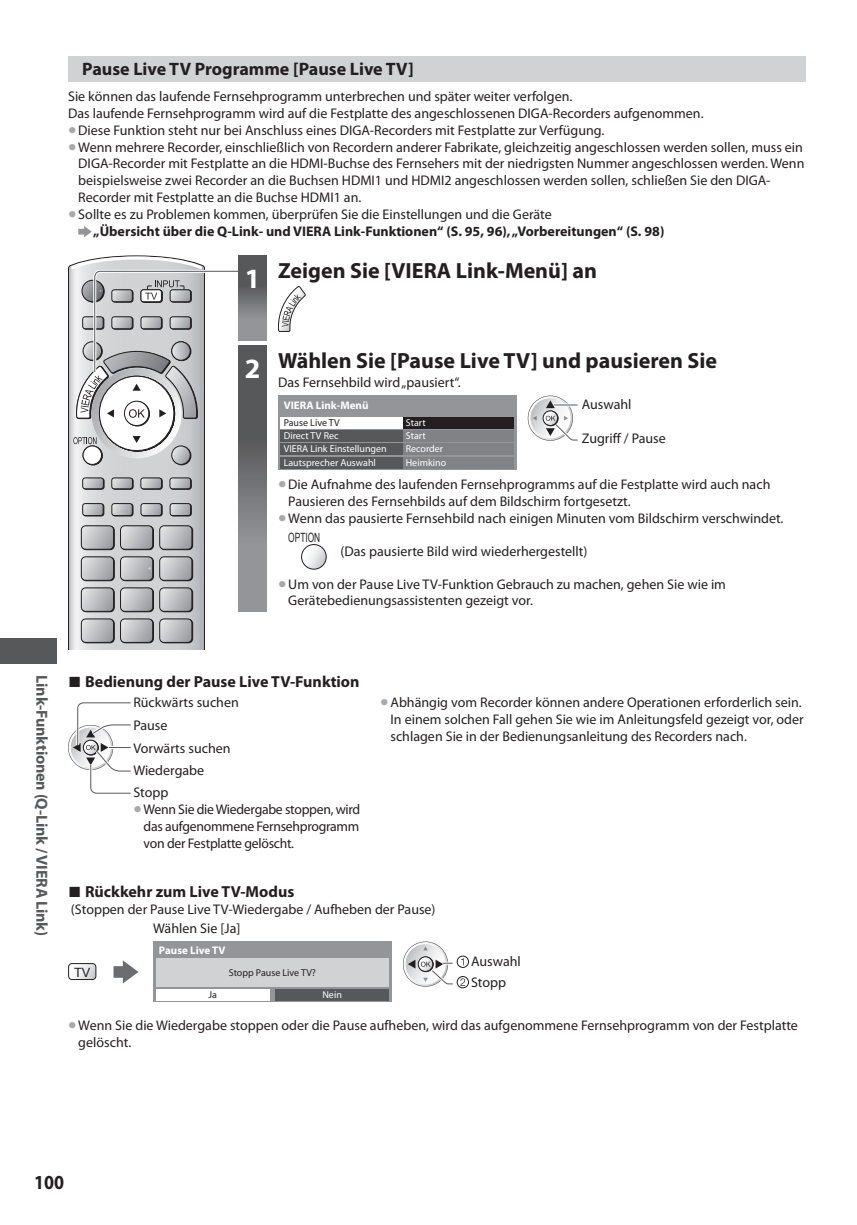
<style>
.page{position:relative;width:857px;height:1225px;background:#fff}
.page>*{position:absolute;margin:0;border:0;box-sizing:border-box;transform-origin:0 0}
.t1{font:700 22px "Myriad Pro";color:#231f20}
.t2{font:700 20px "Myriad Pro";color:#231f20;scale:.9 1}
.t3{font:700 18px "Myriad Pro";color:#231f20}
.t4{font:700 16px "Myriad Pro";color:#231f20}
.t5{font:700 16px "Myriad Pro";letter-spacing:-.01em;color:#57585a}
.t6{font:14px/16.8px "Myriad Pro";color:#231f20}
.t7{font:700 14px/16.8px "Myriad Pro";color:#231f20}
.t8{font:12.8px "Arial";color:#231f20;scale:.65 1}
.t9{font:12.8px "Arial";color:#231f20}
.t10{font:700 11px "Myriad Pro";color:#fff}
.t11{font:10px/13.4px "Myriad Pro";color:#fff}
.t12{font:10px "Myriad Pro";color:#231f20}
.s1{font-size:30px;color:#a8a9ad}
.s2{font-weight:400;font-size:30px;color:#a8a9ad}
.s3{font-weight:400}
.s4{font-size:28px;color:#fff}
.s5{font-family:"Arial";font-size:22px}
</style>
<div class="page">
<div style="left:0;top:638px;width:57px;height:26px;background:#57585a"></div>
<div style="left:68px;top:57px;width:737px;height:25px;background:#d1d2d4"></div>
<svg style="left:78px;top:226px;width:14px;height:11px"></svg>
<svg style="left:68px;top:266px;width:137px;height:384px;background:#b8b9bb"></svg>
<div style="left:172px;top:446px;width:19px;height:19px;background:#231f20;border-radius:50%"></div>
<div style="left:172px;top:446px;width:19px;height:19px;border:1px solid #231f20;border-radius:50%"></div>
<svg style="left:92px;top:368px;width:89px;height:90px"></svg>
<svg style="left:172px;top:446px;width:18px;height:18px"></svg>
<div style="left:171px;top:445px;width:19px;height:20px;border:1px solid #231f20;border-radius:50%"></div>
<svg style="left:73px;top:471px;width:127px;height:179px;background:#b8b9bb"></svg>
<div style="left:83px;top:446px;width:20px;height:19px;border:1px solid #231f20;border-radius:50%"></div>
<div style="left:83px;top:446px;width:18px;height:18px;background:#fff;border-radius:50%"></div>
<div style="left:83px;top:445px;width:19px;height:20px;border:1px solid #231f20;border-radius:50%"></div>
<svg style="left:73px;top:437px;width:23px;height:7px"></svg>
<svg style="left:99px;top:376px;width:75px;height:74px"></svg>
<div style="left:103px;top:380px;width:67px;height:67px;background:#fff;border-radius:50%"></div>
<div style="left:125px;top:402px;width:24px;height:24px;background:#2d292a;border-radius:50%"></div>
<div style="left:125px;top:401px;width:25px;height:25px;border:1px solid #231f20;border-radius:50%"></div>
<div style="left:124px;top:401px;width:25px;height:24px;background:#fff;border-radius:50%"></div>
<div style="left:124px;top:401px;width:25px;height:25px;border:1px solid #231f20;border-radius:50%"></div>
<svg style="left:132px;top:436px;width:9px;height:7px"></svg>
<svg style="left:69px;top:255px;width:198px;height:164px"></svg>
<svg style="left:238px;top:255px;width:28px;height:85px;background:#717375"></svg>
<svg style="left:278px;top:286px;width:27px;height:46px"></svg>
<svg style="left:238px;top:346px;width:28px;height:265px;background:#727376"></svg>
<div style="left:278px;top:396px;width:238px;height:74px;background:#939598"></div>
<div style="left:281px;top:416px;width:122px;height:12px;background:#fff"></div>
<div style="left:281px;top:430px;width:122px;height:12px;background:#57585a"></div>
<div style="left:281px;top:443px;width:122px;height:12px;background:#57585a"></div>
<div style="left:403px;top:416px;width:110px;height:12px;background:#231f20"></div>
<div style="left:403px;top:430px;width:110px;height:12px;background:#808285"></div>
<div style="left:403px;top:443px;width:110px;height:12px;background:#808285"></div>
<div style="left:281px;top:456px;width:122px;height:12px;background:#57585a"></div>
<div style="left:403px;top:456px;width:110px;height:12px;background:#808285"></div>
<svg style="left:527px;top:396px;width:51px;height:45px"></svg>
<svg style="left:301px;top:544px;width:25px;height:25px"></svg>
<div style="left:301px;top:544px;width:25px;height:25px;border:1px solid #231f20;border-radius:50%"></div>
<svg style="left:68px;top:702px;width:63px;height:92px"></svg>
<svg style="left:69px;top:963px;width:27px;height:16px"></svg>
<div style="left:68px;top:963px;width:28px;height:17px;border:1px solid #231f20;border-radius:3px"></div>
<svg style="left:113px;top:960px;width:25px;height:23px"></svg>
<div style="left:153px;top:941px;width:238px;height:61px;background:#939598"></div>
<div style="left:156px;top:958px;width:232px;height:29px;background:#d1d2d4"></div>
<div style="left:156px;top:988px;width:113px;height:12px;background:#fff"></div>
<div style="left:275px;top:988px;width:113px;height:12px;background:#57585a"></div>
<div style="left:456px;top:976px;width:12px;height:12px;border:1px solid #231f20;border-radius:50%"></div>
<div style="left:456px;top:955px;width:12px;height:12px;border:1px solid #231f20;border-radius:50%"></div>
<svg style="left:403px;top:941px;width:62px;height:46px"></svg>
<p class="t3" style="left:82px;top:62px;width:333px">Pause Live TV Programme [Pause Live TV]</p>
<p class="t6" style="left:68px;top:89px;width:636px">Sie können das laufende Fernsehprogramm unterbrechen und später weiter verfolgen.<br>Das laufende Fernsehprogramm wird auf die Festplatte des angeschlossenen DIGA-Recorders aufgenommen.</p>
<p class="t6" style="left:68px;top:123px;width:537px"><span class="s1">•</span> Diese Funktion steht nur bei Anschluss eines DIGA-Recorders mit Festplatte zur Verfügung.</p>
<p class="t6" style="left:78px;top:140px;width:727px;text-indent:-10px"><span class="s1">•</span> Wenn mehrere Recorder, einschließlich von Recordern anderer Fabrikate, gleichzeitig angeschlossen werden sollen, muss ein DIGA-Recorder mit Festplatte an die HDMI-Buchse des Fernsehers mit der niedrigsten Nummer angeschlossen werden. Wenn beispielsweise zwei Recorder an die Buchsen HDMI1 und HDMI2 angeschlossen werden sollen, schließen Sie den DIGA-Recorder mit Festplatte an die Buchse HDMI1 an.</p>
<p class="t7" style="left:93px;top:207px;width:572px;text-indent:-25px"><span class="s2">•</span> <span class="s3">Sollte es zu Problemen kommen, überprüfen Sie die Einstellungen und die Geräte<br></span>„Übersicht über die Q-Link- und VIERA Link-Funktionen“ (S. 95, 96), „Vorbereitungen“ (S. 98)</p>
<h1 class="t1" style="left:245px;top:262px;width:353px"><span class="s4">1</span> Zeigen Sie [VIERA Link-Menü] an</h1>
<h1 class="t1" style="left:245px;top:352px;width:473px"><span class="s4">2</span> Wählen Sie [Pause Live TV] und pausieren Sie</h1>
<p class="t6" style="left:278px;top:375px;width:184px">Das Fernsehbild wird „pausiert“.</p>
<p class="t10" style="left:283px;top:401px;width:86px">VIERA Link-Menü</p>
<p class="t12" style="left:283px;top:418px;width:57px">Pause Live TV</p>
<p class="t11" style="left:283px;top:429px;width:104px">Direct TV Rec<br>VIERA Link Einstellungen<br>Lautsprecher Auswahl</p>
<p class="t11" style="left:405px;top:429px;width:21px">Start</p>
<p class="t6" style="left:581px;top:397px;width:51px">Auswahl</p>
<p class="t11" style="left:405px;top:416px;width:21px">Start</p>
<p class="t6" style="left:581px;top:431px;width:86px">Zugriff / Pause</p>
<p class="t11" style="left:405px;top:443px;width:39px">Recorder</p>
<p class="t11" style="left:405px;top:456px;width:42px">Heimkino</p>
<p class="t6" style="left:288px;top:477px;width:483px;text-indent:-10px"><span class="s1">•</span> Die Aufnahme des laufenden Fernsehprogramms auf die Festplatte wird auch nach<br>Pausieren des Fernsehbilds auf dem Bildschirm fortgesetzt.</p>
<p class="t6" style="left:278px;top:510px;width:506px"><span class="s1">•</span> Wenn das pausierte Fernsehbild nach einigen Minuten vom Bildschirm verschwindet.</p>
<p class="t8" style="left:288px;top:530px;width:51px">OPTION</p>
<p class="t6" style="left:340px;top:543px;width:248px">(Das pausierte Bild wird wiederhergestellt)</p>
<p class="t6" style="left:288px;top:576px;width:439px;text-indent:-10px"><span class="s1">•</span> Um von der Pause Live TV-Funktion Gebrauch zu machen, gehen Sie wie im<br>Gerätebedienungsassistenten gezeigt vor.</p>
<p class="t5" style="left:48px;top:675px;width:262px;rotate:90deg">Link-Funktionen (Q-Link / VIERA Link)</p>
<p class="t4" style="left:68px;top:676px;width:293px"><span class="s5">■</span> Bedienung der Pause Live TV-Funktion</p>
<p class="t6" style="left:133px;top:692px;width:107px;line-height:22.4px">Rückwärts suchen<br>Pause<br>Vorwärts suchen<br>Wiedergabe<br>Stopp</p>
<p class="t6" style="left:143px;top:802px;width:218px;text-align:justify;text-indent:-10px"><span class="s1">•</span> Wenn Sie dieWiedergabe stoppen, wird das aufgenommene Fernsehprogramm von der Festplatte gelöscht.</p>
<p class="t6" style="left:390px;top:695px;width:414px;text-indent:-10px"><span class="s1">•</span> Abhängig vom Recorder können andere Operationen erforderlich sein.<br>In einem solchen Fall gehen Sie wie im Anleitungsfeld gezeigt vor, oder schlagen Sie in der Bedienungsanleitung des Recorders nach.</p>
<p class="t4" style="left:68px;top:885px;width:227px"><span class="s5">■</span> Rückkehr zum Live TV-Modus</p>
<p class="t6" style="left:153px;top:901px;width:284px;line-height:19px;text-indent:-82px">(Stoppen der Pause Live TV-Wiedergabe / Aufheben der Pause)<br>Wählen Sie [Ja]</p>
<p class="t9" style="left:74px;top:965px;width:18px">TV</p>
<p class="t11" style="left:322px;top:988px;width:21px">Nein</p>
<p class="t10" style="left:159px;top:946px;width:68px">Pause Live TV</p>
<p class="t12" style="left:229px;top:969px;width:89px">Stopp Pause Live TV?</p>
<p class="t12" style="left:208px;top:990px;width:10px">Ja</p>
<p class="t6" style="left:471px;top:954px;width:51px">Auswahl</p>
<p class="t6" style="left:471px;top:974px;width:37px">Stopp</p>
<p class="t6" style="left:78px;top:1017px;width:720px;text-indent:-10px"><span class="s1">•</span> Wenn Sie die Wiedergabe stoppen oder die Pause aufheben, wird das aufgenommene Fernsehprogramm von der Festplatte gelöscht.</p>
<h2 class="t2" style="left:34px;top:1174px;width:35px">100</h2>
</div>
